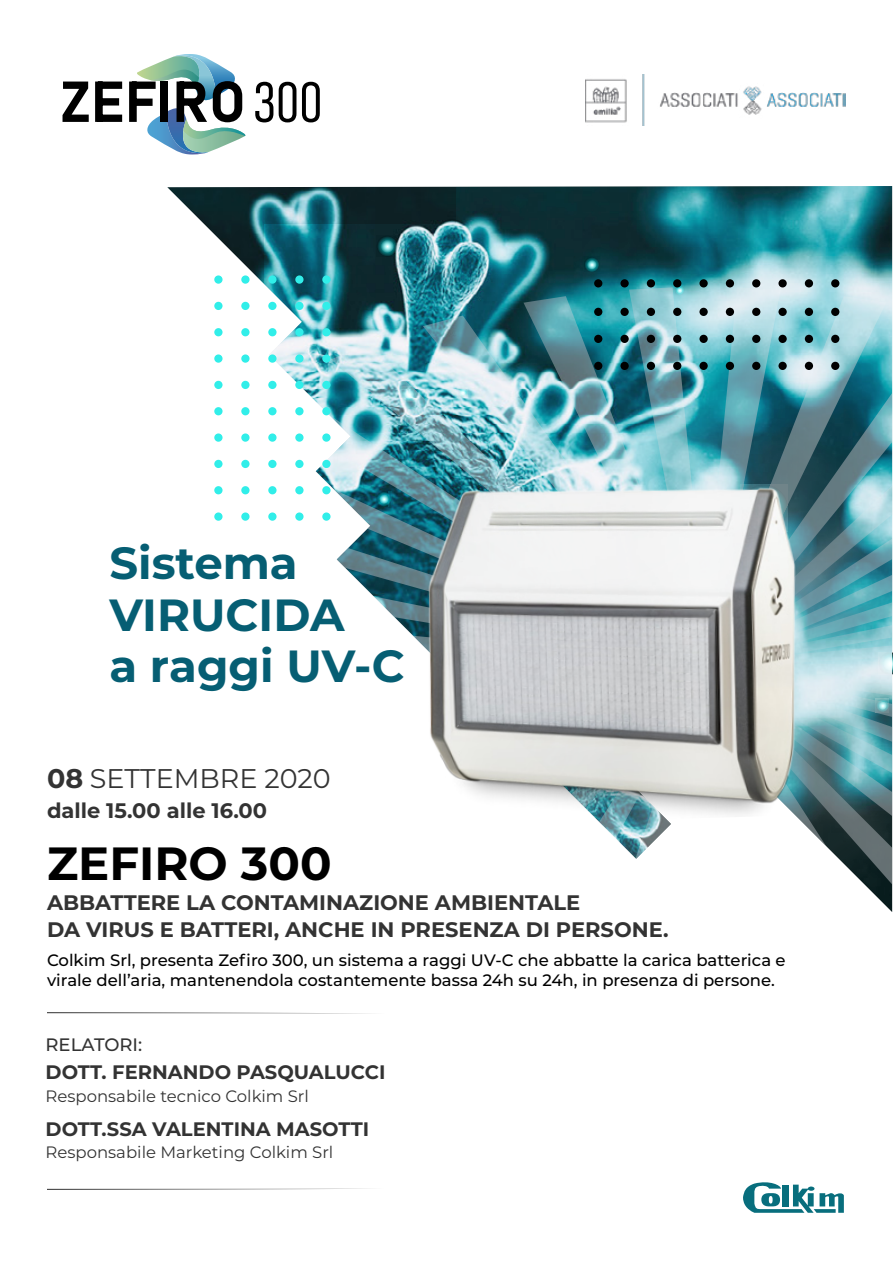
<style>
.page{position:relative;width:893px;height:1263px;background:#fff}
.page>*{position:absolute;margin:0;border:0;box-sizing:border-box;transform-origin:0 0}
.t1{font:56.85px "Bahnschrift";color:#000}
.t2{font:700 46.5px "Montserrat";color:#000}
.t3{font:700 45px/51.8px "Montserrat";color:#065e73}
.t4{font:27px "Montserrat";color:#333}
.t5{font:700 21px/27px "Montserrat";color:#333}
.t6{font:700 19.5px "Montserrat";color:#333}
.t7{font:500 18px "Montserrat";color:#333}
.t8{font:500 16.5px/19.5px "Montserrat";color:#000}
.t9{font:16.5px "Montserrat";color:#333}
.s1{font-size:56.1px}
.s2{font-weight:700}
</style>
<div class="page">
<img style="left:167px;top:186px;width:289px;height:98px">
<img style="left:264px;top:224px;width:192px;height:61px">
<svg style="left:456px;top:186px;width:436px;height:99px;background:#1e6772"></svg>
<svg style="left:551px;top:252px;width:322px;height:33px;background:#448690"></svg>
<svg style="left:137px;top:54px;width:108px;height:100px"></svg>
<svg style="left:584px;top:257px;width:15px;height:15px"></svg>
<svg style="left:587px;top:259px;width:9px;height:10px"></svg>
<svg style="left:377px;top:236px;width:20px;height:20px"></svg>
<svg style="left:380px;top:239px;width:14px;height:14px"></svg>
<svg style="left:214px;top:285px;width:679px;height:627px"></svg>
<div style="left:214px;top:275px;width:9px;height:9px;background:#31eee9;border-radius:50%"></div>
<div style="left:214px;top:302px;width:9px;height:8px;background:#31eee9;border-radius:50%"></div>
<div style="left:214px;top:328px;width:9px;height:8px;background:#31eee9;border-radius:50%"></div>
<div style="left:214px;top:354px;width:9px;height:9px;background:#31eee9;border-radius:50%"></div>
<div style="left:214px;top:381px;width:9px;height:8px;background:#31eee9;border-radius:50%"></div>
<div style="left:214px;top:407px;width:9px;height:8px;background:#31eee9;border-radius:50%"></div>
<div style="left:214px;top:433px;width:9px;height:9px;background:#31eee9;border-radius:50%"></div>
<div style="left:214px;top:460px;width:9px;height:8px;background:#31eee9;border-radius:50%"></div>
<div style="left:214px;top:486px;width:9px;height:8px;background:#31eee9;border-radius:50%"></div>
<div style="left:214px;top:512px;width:9px;height:9px;background:#31eee9;border-radius:50%"></div>
<div style="left:241px;top:275px;width:9px;height:9px;background:#31eee9;border-radius:50%"></div>
<div style="left:241px;top:302px;width:9px;height:8px;background:#31eee9;border-radius:50%"></div>
<div style="left:241px;top:328px;width:9px;height:8px;background:#31eee9;border-radius:50%"></div>
<div style="left:241px;top:354px;width:9px;height:9px;background:#31eee9;border-radius:50%"></div>
<div style="left:241px;top:381px;width:9px;height:8px;background:#31eee9;border-radius:50%"></div>
<div style="left:241px;top:407px;width:9px;height:8px;background:#31eee9;border-radius:50%"></div>
<div style="left:241px;top:433px;width:9px;height:9px;background:#31eee9;border-radius:50%"></div>
<div style="left:241px;top:460px;width:9px;height:8px;background:#31eee9;border-radius:50%"></div>
<div style="left:241px;top:486px;width:9px;height:8px;background:#31eee9;border-radius:50%"></div>
<div style="left:241px;top:512px;width:9px;height:9px;background:#31eee9;border-radius:50%"></div>
<div style="left:268px;top:275px;width:9px;height:9px;background:#31eee9;border-radius:50%"></div>
<div style="left:268px;top:302px;width:9px;height:8px;background:#31eee9;border-radius:50%"></div>
<div style="left:268px;top:328px;width:9px;height:8px;background:#31eee9;border-radius:50%"></div>
<div style="left:268px;top:354px;width:9px;height:9px;background:#31eee9;border-radius:50%"></div>
<div style="left:268px;top:381px;width:9px;height:8px;background:#31eee9;border-radius:50%"></div>
<div style="left:268px;top:407px;width:9px;height:8px;background:#31eee9;border-radius:50%"></div>
<div style="left:268px;top:433px;width:9px;height:9px;background:#31eee9;border-radius:50%"></div>
<div style="left:268px;top:460px;width:9px;height:8px;background:#31eee9;border-radius:50%"></div>
<div style="left:268px;top:486px;width:9px;height:8px;background:#31eee9;border-radius:50%"></div>
<div style="left:268px;top:512px;width:9px;height:9px;background:#31eee9;border-radius:50%"></div>
<div style="left:295px;top:275px;width:9px;height:9px;background:#31eee9;border-radius:50%"></div>
<div style="left:295px;top:302px;width:9px;height:8px;background:#31eee9;border-radius:50%"></div>
<div style="left:295px;top:328px;width:9px;height:8px;background:#31eee9;border-radius:50%"></div>
<div style="left:295px;top:354px;width:9px;height:9px;background:#31eee9;border-radius:50%"></div>
<div style="left:295px;top:381px;width:9px;height:8px;background:#31eee9;border-radius:50%"></div>
<div style="left:295px;top:407px;width:9px;height:8px;background:#31eee9;border-radius:50%"></div>
<div style="left:295px;top:433px;width:9px;height:9px;background:#31eee9;border-radius:50%"></div>
<div style="left:295px;top:460px;width:9px;height:8px;background:#31eee9;border-radius:50%"></div>
<div style="left:295px;top:486px;width:9px;height:8px;background:#31eee9;border-radius:50%"></div>
<div style="left:295px;top:512px;width:9px;height:9px;background:#31eee9;border-radius:50%"></div>
<div style="left:322px;top:275px;width:9px;height:9px;background:#31eee9;border-radius:50%"></div>
<div style="left:322px;top:302px;width:9px;height:8px;background:#31eee9;border-radius:50%"></div>
<div style="left:322px;top:328px;width:9px;height:8px;background:#31eee9;border-radius:50%"></div>
<div style="left:322px;top:354px;width:9px;height:9px;background:#31eee9;border-radius:50%"></div>
<div style="left:322px;top:381px;width:9px;height:8px;background:#31eee9;border-radius:50%"></div>
<div style="left:322px;top:407px;width:9px;height:8px;background:#31eee9;border-radius:50%"></div>
<div style="left:322px;top:433px;width:9px;height:9px;background:#31eee9;border-radius:50%"></div>
<div style="left:322px;top:460px;width:9px;height:8px;background:#31eee9;border-radius:50%"></div>
<div style="left:322px;top:486px;width:9px;height:8px;background:#31eee9;border-radius:50%"></div>
<div style="left:322px;top:512px;width:9px;height:9px;background:#31eee9;border-radius:50%"></div>
<svg style="left:47px;top:1012px;width:254px;height:1px"></svg>
<svg style="left:47px;top:1189px;width:272px;height:1px"></svg>
<div style="left:831px;top:308px;width:8px;height:8px;background:#000;border-radius:50%"></div>
<div style="left:805px;top:308px;width:8px;height:8px;background:#000;border-radius:50%"></div>
<div style="left:778px;top:308px;width:9px;height:8px;background:#000;border-radius:50%"></div>
<div style="left:752px;top:308px;width:8px;height:8px;background:#000;border-radius:50%"></div>
<div style="left:726px;top:308px;width:8px;height:8px;background:#000;border-radius:50%"></div>
<div style="left:699px;top:308px;width:9px;height:8px;background:#000;border-radius:50%"></div>
<div style="left:673px;top:308px;width:8px;height:8px;background:#000;border-radius:50%"></div>
<div style="left:647px;top:308px;width:8px;height:8px;background:#000;border-radius:50%"></div>
<div style="left:620px;top:308px;width:9px;height:8px;background:#000;border-radius:50%"></div>
<div style="left:594px;top:308px;width:8px;height:8px;background:#000;border-radius:50%"></div>
<div style="left:831px;top:279px;width:8px;height:8px;background:#000;border-radius:50%"></div>
<div style="left:805px;top:279px;width:8px;height:8px;background:#000;border-radius:50%"></div>
<div style="left:778px;top:279px;width:9px;height:8px;background:#000;border-radius:50%"></div>
<div style="left:752px;top:279px;width:8px;height:8px;background:#000;border-radius:50%"></div>
<div style="left:726px;top:279px;width:8px;height:8px;background:#000;border-radius:50%"></div>
<div style="left:699px;top:279px;width:9px;height:8px;background:#000;border-radius:50%"></div>
<div style="left:673px;top:279px;width:8px;height:8px;background:#000;border-radius:50%"></div>
<div style="left:647px;top:279px;width:8px;height:8px;background:#000;border-radius:50%"></div>
<div style="left:620px;top:279px;width:9px;height:8px;background:#000;border-radius:50%"></div>
<div style="left:594px;top:279px;width:8px;height:8px;background:#000;border-radius:50%"></div>
<div style="left:831px;top:335px;width:8px;height:8px;background:#000;border-radius:50%"></div>
<div style="left:805px;top:335px;width:8px;height:8px;background:#000;border-radius:50%"></div>
<div style="left:778px;top:335px;width:9px;height:8px;background:#000;border-radius:50%"></div>
<div style="left:752px;top:335px;width:8px;height:8px;background:#000;border-radius:50%"></div>
<div style="left:726px;top:335px;width:8px;height:8px;background:#000;border-radius:50%"></div>
<div style="left:699px;top:335px;width:9px;height:8px;background:#000;border-radius:50%"></div>
<div style="left:673px;top:335px;width:8px;height:8px;background:#000;border-radius:50%"></div>
<div style="left:647px;top:335px;width:8px;height:8px;background:#000;border-radius:50%"></div>
<div style="left:620px;top:335px;width:9px;height:8px;background:#000;border-radius:50%"></div>
<div style="left:594px;top:335px;width:8px;height:8px;background:#000;border-radius:50%"></div>
<div style="left:831px;top:362px;width:8px;height:8px;background:#000;border-radius:50%"></div>
<div style="left:805px;top:362px;width:8px;height:8px;background:#000;border-radius:50%"></div>
<div style="left:778px;top:362px;width:9px;height:8px;background:#000;border-radius:50%"></div>
<div style="left:752px;top:362px;width:8px;height:8px;background:#000;border-radius:50%"></div>
<div style="left:726px;top:362px;width:8px;height:8px;background:#000;border-radius:50%"></div>
<div style="left:699px;top:362px;width:9px;height:8px;background:#000;border-radius:50%"></div>
<div style="left:673px;top:362px;width:8px;height:8px;background:#000;border-radius:50%"></div>
<div style="left:647px;top:362px;width:8px;height:8px;background:#000;border-radius:50%"></div>
<div style="left:620px;top:362px;width:9px;height:8px;background:#000;border-radius:50%"></div>
<div style="left:594px;top:362px;width:8px;height:8px;background:#000;border-radius:50%"></div>
<img style="left:585px;top:74px;width:260px;height:51px">
<svg style="left:743px;top:1182px;width:101px;height:31px"></svg>
<img style="left:408px;top:462px;width:412px;height:365px">
<h1 class="t1" style="left:60px;top:66px;width:264px">ZEFIRO<span class="s1">300</span></h1>
<h3 class="t3" style="left:109px;top:534px;width:297px">Sistema<br>VIRUCIDA<br>a raggi UV-C</h3>
<h3 class="t4" style="left:47px;top:760px;width:285px"><span class="s2">08</span> SETTEMBRE 2020</h3>
<p class="t5" style="left:47px;top:796px;width:222px">dalle 15.00 alle 16.00</p>
<h2 class="t2" style="left:47px;top:830px;width:286px">ZEFIRO 300</h2>
<p class="t5" style="left:47px;top:888px;width:623px">ABBATTERE LA CONTAMINAZIONE AMBIENTALE<br>DA VIRUS E BATTERI, ANCHE IN PRESENZA DI PERSONE.</p>
<p class="t8" style="left:47px;top:950px;width:740px">Colkim Srl, presenta Zefiro 300, un sistema a raggi UV-C che abbatte la carica batterica e virale dell’aria, mantenendola costantemente bassa 24h su 24h, in presenza di persone.</p>
<p class="t7" style="left:46px;top:1032px;width:98px">RELATORI:</p>
<p class="t6" style="left:46px;top:1058px;width:341px">DOTT. FERNANDO PASQUALUCCI</p>
<p class="t9" style="left:46px;top:1084px;width:265px">Responsabile tecnico Colkim Srl</p>
<p class="t6" style="left:46px;top:1114px;width:325px">DOTT.SSA VALENTINA MASOTTI</p>
<p class="t9" style="left:46px;top:1141px;width:289px">Responsabile Marketing Colkim Srl</p>
</div>
